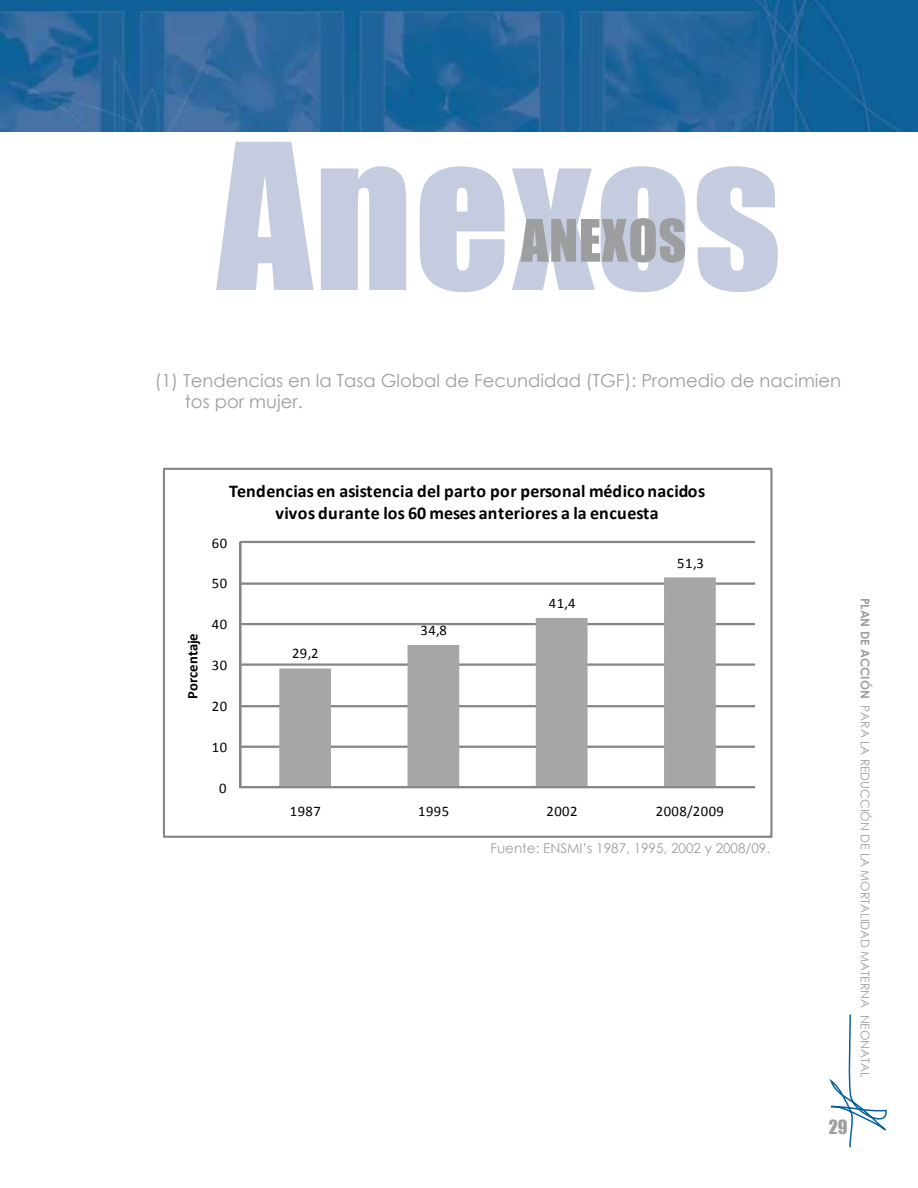
<style>
.page{position:relative;width:918px;height:1188px;background:#fff}
.page>*{position:absolute;margin:0;border:0;box-sizing:border-box;transform-origin:0 0}
.t1{font:187.5px "Impact";letter-spacing:.01em;color:#c6ccdf}
.t2{font:54px "Impact";letter-spacing:.01em;color:#9c9e9f}
.t3{font:700 18px/22.5px "Calibri";letter-spacing:.005em;color:#000;text-align:center}
.t4{font:18px/21.6px "Century Gothic";color:#9c9e9f}
.t5{font:18px "Impact";color:#9c9e9f}
.t6{font:14.7px "Calibri";letter-spacing:.03em;color:#000}
.t7{font:700 14.7px "Calibri";letter-spacing:.005em;color:#000}
.t8{font:13.5px "Century Gothic";color:#9c9e9f}
.t9{font:12px "Century Gothic";color:#9c9e9f}
.s1{font-weight:700}
</style>
<div class="page">
<svg style="left:829px;top:1014px;width:58px;height:134px"></svg>
<img style="left:0;top:0;width:918px;height:132px">
<svg style="left:163px;top:468px;width:609px;height:369px"></svg>
<h1 class="t1" style="left:217px;top:71px;width:565px">Anexos</h1>
<h2 class="t2" style="left:521px;top:199px;width:167px">ANEXOS</h2>
<p class="t4" style="left:185px;top:369px;width:658px;text-indent:-30px">(1) Tendencias en la Tasa Global de Fecundidad (TGF): Promedio de nacimien tos por mujer.</p>
<p class="t7" style="left:183px;top:699px;width:67px;rotate:-90deg">Porcentaje</p>
<p class="t3" style="left:229px;top:479px;width:478px">Tendencias en asistencia del parto por personal médico nacidos vivos durante los 60 meses anteriores a la encuesta</p>
<p class="t6" style="left:212px;top:534px;width:17px">60</p>
<p class="t6" style="left:212px;top:574px;width:17px">50</p>
<p class="t6" style="left:212px;top:615px;width:17px">40</p>
<p class="t6" style="left:212px;top:656px;width:17px">30</p>
<p class="t6" style="left:212px;top:697px;width:17px">20</p>
<p class="t6" style="left:292px;top:644px;width:28px">29,2</p>
<p class="t6" style="left:420px;top:621px;width:28px">34,8</p>
<p class="t6" style="left:549px;top:594px;width:28px">41,4</p>
<p class="t6" style="left:677px;top:554px;width:28px">51,3</p>
<p class="t6" style="left:212px;top:738px;width:17px">10</p>
<p class="t6" style="left:219px;top:779px;width:9px">0</p>
<p class="t6" style="left:290px;top:802px;width:33px">1987</p>
<p class="t6" style="left:418px;top:802px;width:33px">1995</p>
<p class="t6" style="left:547px;top:802px;width:33px">2002</p>
<p class="t6" style="left:656px;top:802px;width:70px">2008/2009</p>
<p class="t8" style="left:491px;top:839px;width:281px">Fuente: ENSMI’s 1987, 1995, 2002 y 2008/09.</p>
<p class="t9" style="left:873px;top:598px;width:481px;rotate:90deg"><span class="s1">PLAN DE ACCIÓN</span> PARA LA REDUCCIÓN DE LA MORTALIDAD MATERNA NEONATAL</p>
<p class="t5" style="left:829px;top:1113px;width:20px">29</p>
</div>
